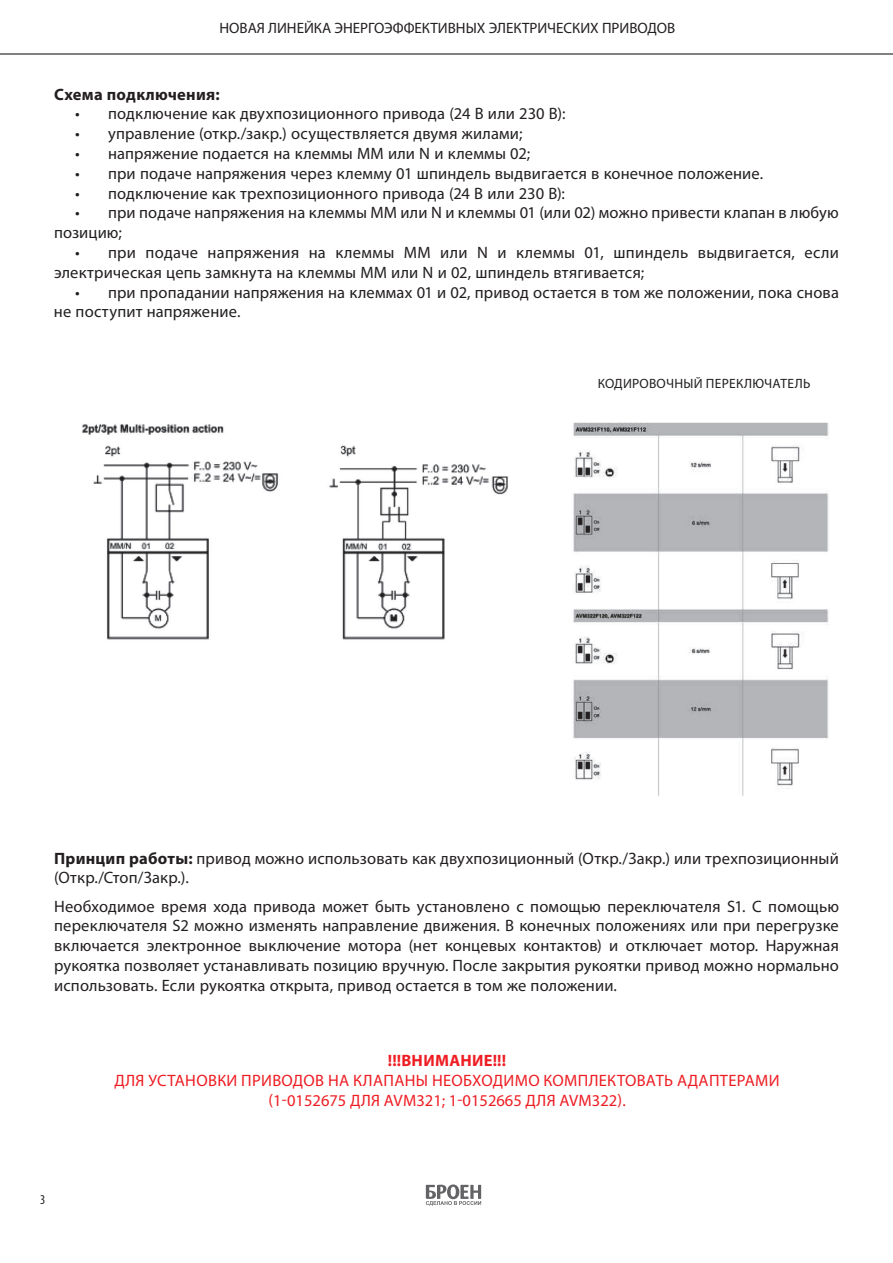
<style>
.page{position:relative;width:893px;height:1263px;background:#fff}
.page>*{position:absolute;margin:0;border:0;box-sizing:border-box;transform-origin:0 0}
.t1{font:16.5px/19.8px "Myriad Pro";letter-spacing:.01em;color:#231f20}
.t2{font:16.5px/19.8px "Myriad Pro";letter-spacing:.02em;color:#ee1d23;text-align:center}
.t3{font:700 16.5px "Myriad Pro";letter-spacing:.015em;color:#231f20}
.t4{font:700 16.5px "Myriad Pro";letter-spacing:.02em;color:#ee1d23}
.t5{font:15px "Myriad Pro";color:#231f20}
.t6{font:13.5px "Myriad Pro";letter-spacing:.02em;color:#231f20}
.t7{font:condensed 13.5px "Myriad Pro";color:#231f20}
.s1{font-weight:700}
</style>
<div class="page">
<hr style="left:0;top:53px;width:893px;height:2px;background:#231f20">
<svg style="left:426px;top:1184px;width:55px;height:22px"></svg>
<img style="left:82px;top:424px;width:426px;height:216px">
<img style="left:573px;top:422px;width:256px;height:374px">
<p class="t5" style="left:219px;top:18px;width:457px">НОВАЯ ЛИНЕЙКА ЭНЕРГОЭФФЕКТИВНЫХ ЭЛЕКТРИЧЕСКИХ ПРИВОДОВ</p>
<p class="t3" style="left:54px;top:83px;width:167px">Схема подключения:</p>
<p class="t1" style="left:75px;top:104px;width:492px">• подключение как двухпозиционного привода (24 В или 230 В):</p>
<p class="t1" style="left:75px;top:123px;width:449px">• управление (откр./закр.) осуществляется двумя жилами;</p>
<p class="t1" style="left:75px;top:143px;width:456px">• напряжение подается на клеммы ММ или N и клеммы 02;</p>
<p class="t1" style="left:75px;top:163px;width:689px">• при подаче напряжения через клемму 01 шпиндель выдвигается в конечное положение.</p>
<p class="t1" style="left:75px;top:183px;width:491px">• подключение как трехпозиционного привода (24 В или 230 В):</p>
<p class="t1" style="left:54px;top:203px;width:786px;text-indent:21px">• при подаче напряжения на клеммы ММ или N и клеммы 01 (или 02) можно привести клапан в любую позицию;</p>
<p class="t1" style="left:54px;top:242px;width:786px;text-indent:21px">• при подаче напряжения на клеммы ММ или N и клеммы 01, шпиндель выдвигается, если электрическая цепь замкнута на клеммы MM или N и 02, шпиндель втягивается;</p>
<p class="t1" style="left:54px;top:282px;width:786px;text-indent:21px">• при пропадании напряжения на клеммах 01 и 02, привод остается в том же положении, пока снова не поступит напряжение.</p>
<p class="t6" style="left:598px;top:376px;width:214px">КОДИРОВОЧНЫЙ ПЕРЕКЛЮЧАТЕЛЬ</p>
<p class="t1" style="left:54px;top:848px;width:786px"><span class="s1">Принцип работы:</span> привод можно использовать как двухпозиционный (Откр./Закр.) или трехпозиционный (Откр./Стоп/Закр.).</p>
<p class="t1" style="left:54px;top:896px;width:786px;text-align:justify">Необходимое время хода привода может быть установлено с помощью переключателя S1. С помощью переключателя S2 можно изменять направление движения. В конечных положениях или при перегрузке включается электронное выключение мотора (нет концевых контактов) и отключает мотор. Наружная рукоятка позволяет устанавливать позицию вручную. После закрытия рукоятки привод можно нормально использовать. Если рукоятка открыта, привод остается в том же положении.</p>
<p class="t4" style="left:388px;top:1049px;width:120px">!!!ВНИМАНИЕ!!!</p>
<p class="t2" style="left:115px;top:1070px;width:666px">ДЛЯ УСТАНОВКИ ПРИВОДОВ НА КЛАПАНЫ НЕОБХОДИМО КОМПЛЕКТОВАТЬ АДАПТЕРАМИ (1-0152675 ДЛЯ AVM321; 1-0152665 ДЛЯ AVM322).</p>
<p class="t7" style="left:40px;top:1192px;width:7px">3</p>
</div>
